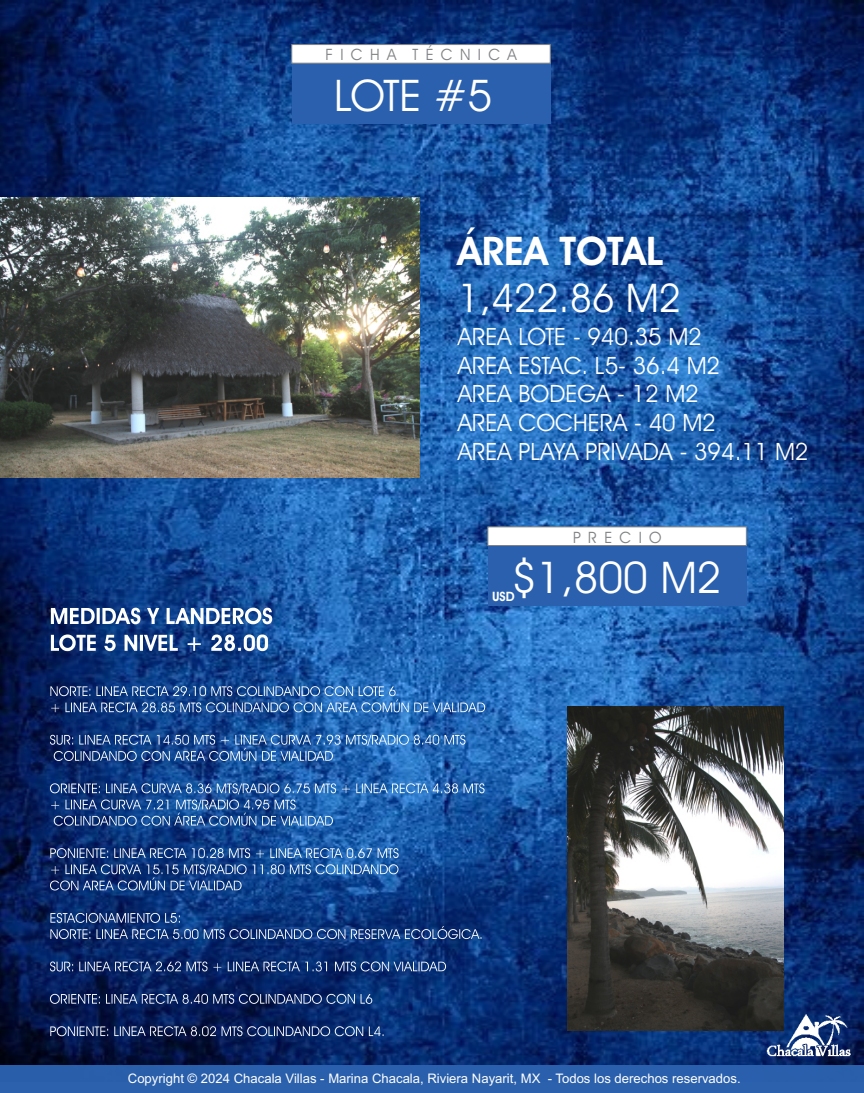
<style>
.page{position:relative;width:864px;height:1093px;background:#fff}
.page>*{position:absolute;margin:0;border:0;box-sizing:border-box;transform-origin:0 0}
.t1{font:43.8px "Avant Garde IT Cby BT";color:#fff}
.t2{font:39.6px "Avant Garde IT Cby BT";color:#fff}
.t3{font:600 39.6px "Avant Garde IT Cby BT";color:#fff}
.t4{font:24px/28.7px "Avant Garde IT Cby BT";color:#fff}
.t5{font:15.75px "Avant Garde IT Cby BT";letter-spacing:.47em;color:#808285}
.t6{font:13.05px "Arial";color:#fff}
.t7{font:600 12.9px "Avant Garde IT Cby BT";color:#fff}
</style>
<div class="page">
<img style="left:0;top:0;width:864px;height:1065px">
<div style="left:0;top:1065px;width:864px;height:27px;background:#2a60ad"></div>
<div style="left:292px;top:54px;width:258px;height:70px;background:#2a60ad"></div>
<svg style="left:291px;top:44px;width:260px;height:20px"></svg>
<svg style="left:50px;top:607px;width:435px;height:428px;background:#234f92"></svg>
<img style="left:0;top:198px;width:419px;height:279px">
<img style="left:567px;top:706px;width:216px;height:324px">
<div style="left:488px;top:536px;width:258px;height:70px;background:#2a60ad"></div>
<svg style="left:487px;top:526px;width:260px;height:20px"></svg>
<img style="left:764px;top:1008px;width:89px;height:51px">
<p class="t5" style="left:325px;top:48px;width:193px">FICHA TÉCNICA</p>
<h1 class="t1" style="left:334px;top:78px;width:160px">LOTE #5</h1>
<h2 class="t3" style="left:458px;top:235px;width:207px">ÁREA TOTAL</h2>
<h2 class="t2" style="left:458px;top:282px;width:225px">1,422.86 M2</h2>
<p class="t4" style="left:458px;top:324px;width:352px">AREA LOTE - 940.35 M2<br>AREA ESTAC. L5- 36.4 M2<br>AREA BODEGA - 12 M2<br>AREA COCHERA - 40 M2<br>AREA PLAYA PRIVADA - 394.11 M2</p>
<p class="t5" style="left:573px;top:530px;width:90px">PRECIO</p>
<h1 class="t1" style="left:512px;top:560px;width:211px">$1,800 M2</h1>
<p class="t7" style="left:492px;top:591px;width:24px">USD</p>
<p class="t6" style="left:128px;top:1073px;width:614px">Copyright © 2024 Chacala Villas - Marina Chacala, Riviera Nayarit, MX - Todos los derechos reservados.</p>
</div>
